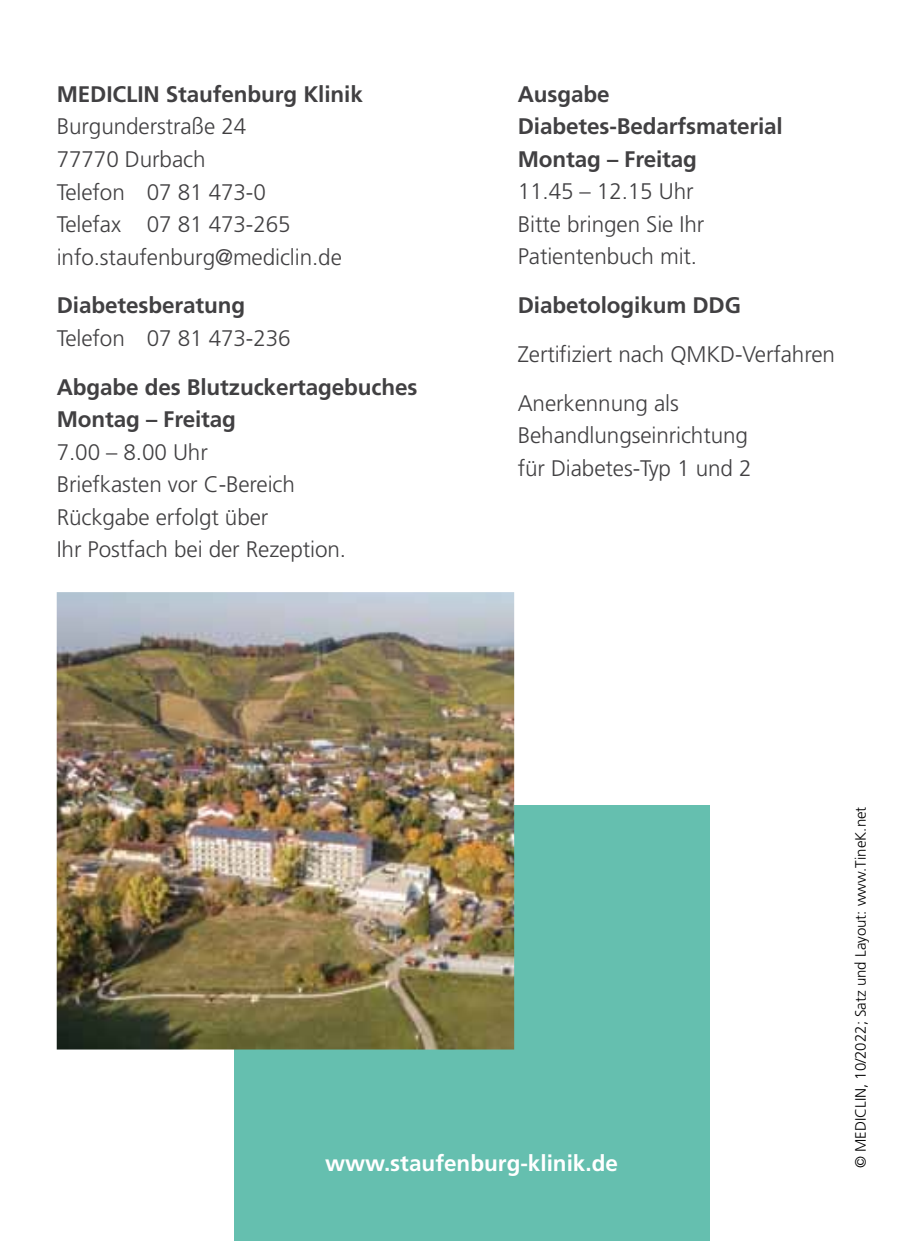
<style>
.page{position:relative;width:922px;height:1241px;background:#fff}
.page>*{position:absolute;margin:0;border:0;box-sizing:border-box;transform-origin:0 0}
.t1{font:300 22.5px/32.5px "Frutiger LT Pro";letter-spacing:-.005em;color:#414042}
.t2{font:700 22.5px/32.5px "Frutiger LT Pro";letter-spacing:-.005em;color:#414042}
.t3{font:700 22.5px "Frutiger LT Pro";color:#fff}
.t4{font:300 15px "Frutiger LT Pro";color:#000}
</style>
<div class="page">
<div style="left:234px;top:804px;width:475px;height:436px;background:#65bfaf"></div>
<img style="left:57px;top:592px;width:457px;height:457px">
<p class="t2" style="left:57px;top:78px;width:81px">MediClin</p>
<p class="t2" style="left:166px;top:78px;width:198px">Staufenburg Klinik</p>
<p class="t1" style="left:57px;top:111px;width:287px">Burgunderstraße 24<br>77770 Durbach<br>Telefon 07 81 473-0<br>Telefax 07 81 473-265 info.staufenburg@mediclin.de</p>
<p class="t2" style="left:57px;top:289px;width:190px">Diabetesberatung</p>
<p class="t1" style="left:57px;top:322px;width:235px">Telefon 07 81 473-236</p>
<p class="t2" style="left:57px;top:370px;width:362px">Abgabe des Blutzuckertagebuches<br>Montag – Freitag</p>
<p class="t1" style="left:57px;top:435px;width:291px">7.00 – 8.00 Uhr<br>Briefkasten vor C-Bereich<br>Rückgabe erfolgt über<br>Ihr Postfach bei der Rezeption.</p>
<p class="t2" style="left:517px;top:78px;width:266px">Ausgabe<br>Diabetes-Bedarfsmaterial<br>Montag – Freitag</p>
<p class="t1" style="left:517px;top:175px;width:188px">11.45 – 12.15 Uhr<br>Bitte bringen Sie Ihr<br>Patientenbuch mit.</p>
<p class="t2" style="left:517px;top:289px;width:225px">Diabetologikum DDG</p>
<p class="t1" style="left:517px;top:330px;width:319px;line-height:48.8px">Zertifiziert nach QMKD-Verfahren<br>Anerkennung als</p>
<p class="t1" style="left:517px;top:419px;width:235px">Behandlungseinrichtung für Diabetes-Typ 1 und 2</p>
<p class="t3" style="left:325px;top:1149px;width:294px">www.staufenburg-klinik.de</p>
<p class="t4" style="left:851px;top:1168px;width:363px;rotate:-90deg">© MediClin, 10/2022; Satz und Layout: www.TineK.net</p>
</div>
